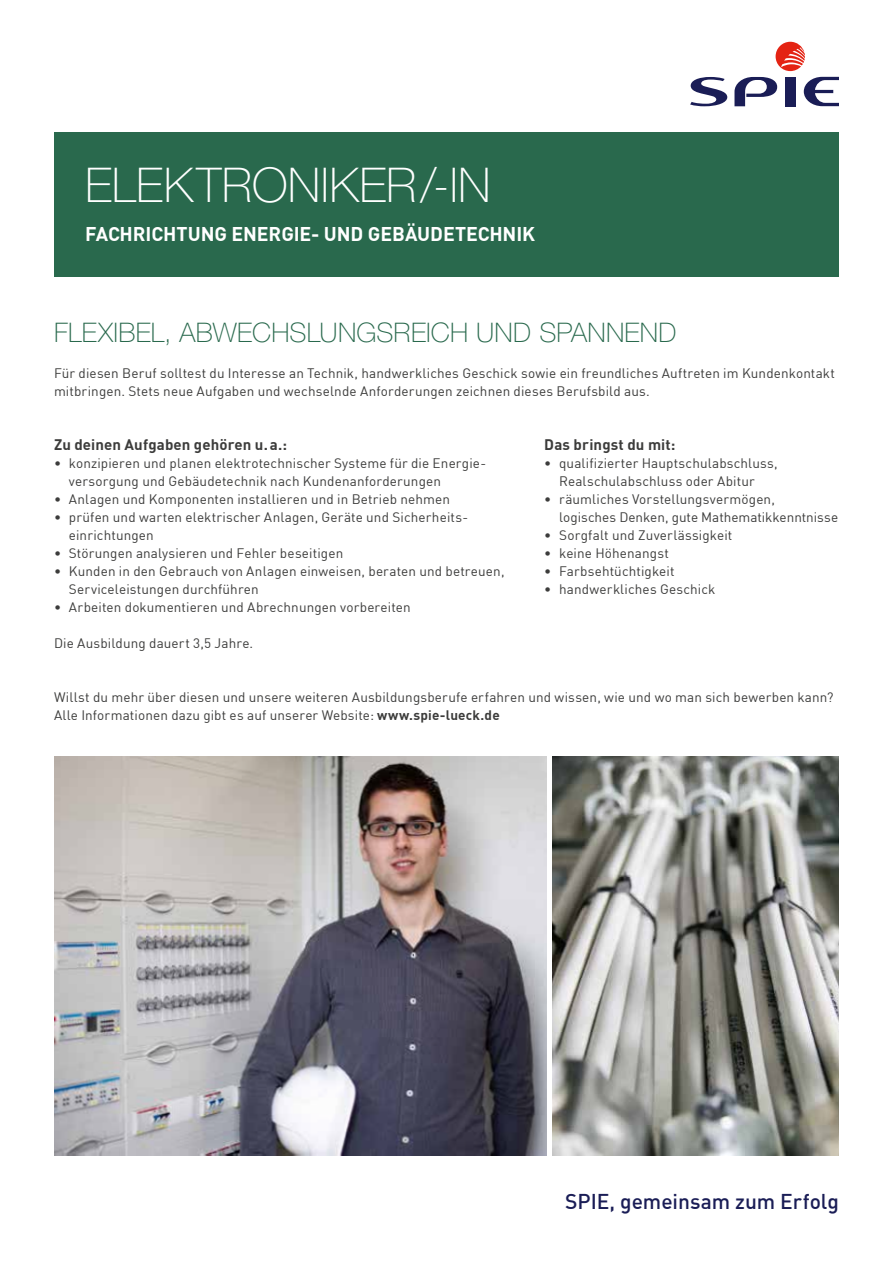
<style>
.page{position:relative;width:893px;height:1263px;background:#fff}
.page>*{position:absolute;margin:0;border:0;box-sizing:border-box;transform-origin:0 0}
.t1{font:100 48px "Helvetica Neue LT Std";letter-spacing:.01em;color:#fff}
.t2{font:100 27px "Helvetica Neue LT Std";letter-spacing:.005em;color:#29694d}
.t3{font:500 21px "DIN";letter-spacing:-.005em;color:#1a1d56}
.t4{font:700 19.5px "DIN";letter-spacing:-.005em;color:#fff}
.t5{font:700 15px "DIN";letter-spacing:.01em;color:#3c3c3b}
.t6{font:13.5px/18px "DIN";letter-spacing:.01em;color:#3c3c3b}
.s1{font-weight:700}
</style>
<div class="page">
<svg style="left:734px;top:77px;width:43px;height:29px"></svg>
<div style="left:785px;top:77px;width:10px;height:29px;background:#1a1d56"></div>
<svg style="left:804px;top:77px;width:35px;height:29px"></svg>
<svg style="left:690px;top:77px;width:37px;height:29px"></svg>
<svg style="left:776px;top:42px;width:29px;height:29px"></svg>
<div style="left:54px;top:132px;width:785px;height:144px;background:#29694d"></div>
<img style="left:553px;top:756px;width:286px;height:399px">
<img style="left:54px;top:756px;width:492px;height:399px">
<h1 class="t1" style="left:85px;top:157px;width:407px">ELEKTRONIKER/-IN</h1>
<h3 class="t4" style="left:85px;top:221px;width:452px">FACHRICHTUNG ENERGIE- UND GEBÄUDETECHNIK</h3>
<h2 class="t2" style="left:54px;top:317px;width:624px">FLEXIBEL, ABWECHSLUNGSREICH UND SPANNEND</h2>
<p class="t6" style="left:54px;top:364px;width:782px">Für diesen Beruf solltest du Interesse an Technik, handwerkliches Geschick sowie ein freundliches Auftreten im Kundenkontakt mitbringen. Stets neue Aufgaben und wechselnde Anforderungen zeichnen dieses Berufsbild aus.</p>
<p class="t5" style="left:54px;top:435px;width:235px">Zu deinen Aufgaben gehören u.a.:</p>
<p class="t6" style="left:69px;top:454px;width:417px;text-indent:-15px">• konzipieren und planen elektrotechnischer Systeme für die Energie&shy;versorgung und Gebäudetechnik nach Kundenanforderungen</p>
<p class="t6" style="left:54px;top:490px;width:397px">• Anlagen und Komponenten installieren und in Betrieb nehmen</p>
<p class="t6" style="left:69px;top:508px;width:399px;text-indent:-15px">• prüfen und warten elektrischer Anlagen, Geräte und Sicherheits&shy;einrichtungen</p>
<p class="t6" style="left:54px;top:544px;width:291px">• Störungen analysieren und Fehler beseitigen</p>
<p class="t6" style="left:69px;top:562px;width:437px;text-indent:-15px">• Kunden in den Gebrauch von Anlagen einweisen, beraten und betreuen,<br>Serviceleistungen durchführen</p>
<p class="t6" style="left:54px;top:598px;width:358px">• Arbeiten dokumentieren und Abrechnungen vorbereiten</p>
<p class="t6" style="left:54px;top:634px;width:201px">Die Ausbildung dauert 3,5 Jahre.</p>
<p class="t5" style="left:544px;top:435px;width:133px">Das bringst du mit:</p>
<p class="t6" style="left:559px;top:454px;width:220px;text-indent:-15px">• qualifizierter Hauptschulabschluss,<br>Realschulabschluss oder Abitur</p>
<p class="t6" style="left:559px;top:490px;width:280px;text-indent:-15px">• räumliches Vorstellungsvermögen,<br>logisches Denken, gute Mathematikkenntnisse</p>
<p class="t6" style="left:544px;top:526px;width:190px">• Sorgfalt und Zuverlässigkeit</p>
<p class="t6" style="left:544px;top:544px;width:126px">• keine Höhenangst</p>
<p class="t6" style="left:544px;top:562px;width:132px">• Farbsehtüchtigkeit</p>
<p class="t6" style="left:544px;top:580px;width:173px">• handwerkliches Geschick</p>
<p class="t6" style="left:54px;top:688px;width:781px">Willst du mehr über diesen und unsere weiteren Ausbildungsberufe erfahren und wissen, wie und wo man sich bewerben kann?<br>Alle Informationen dazu gibt es auf unserer Website: <span class="s1">www.spie-lueck.de</span></p>
<h3 class="t3" style="left:565px;top:1188px;width:275px">SPIE, gemeinsam zum Erfolg</h3>
</div>
